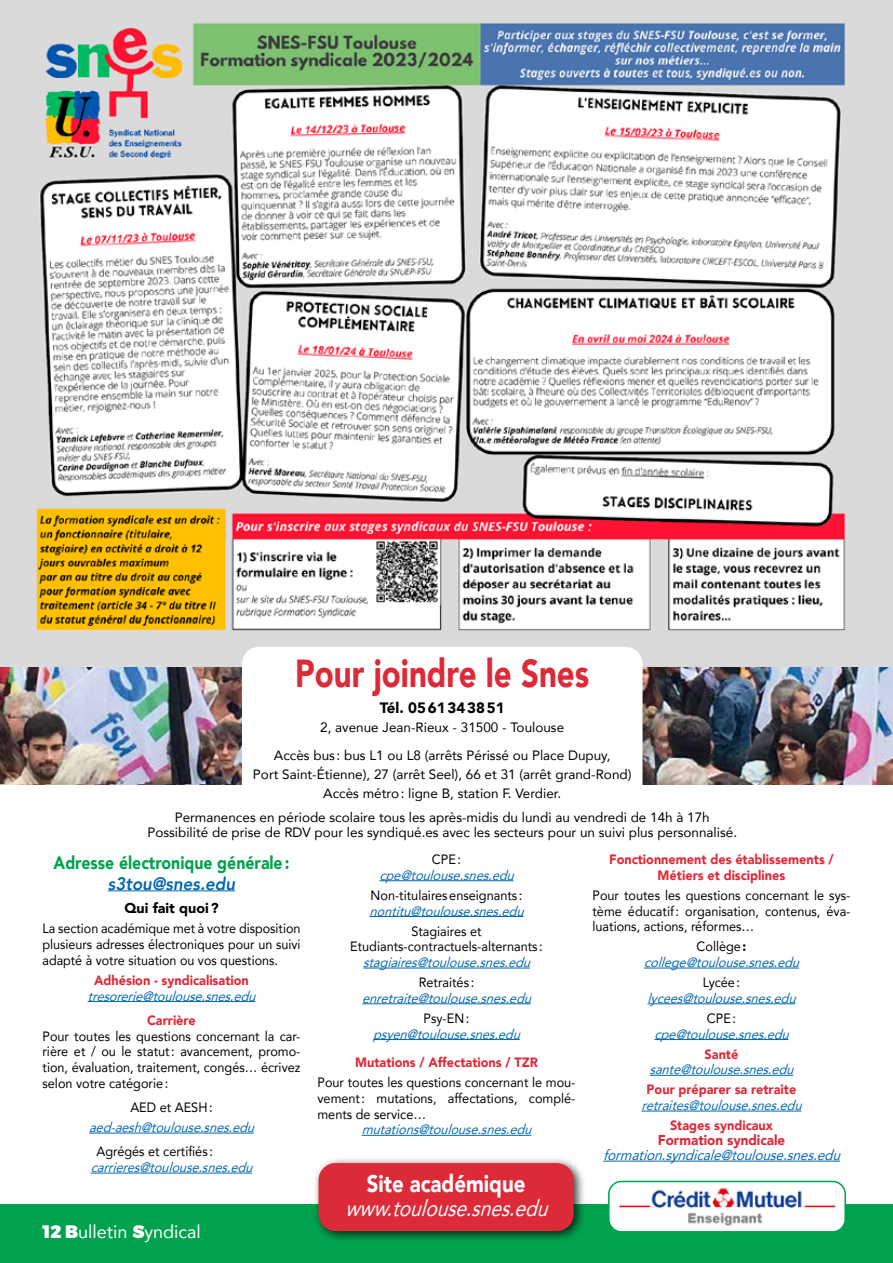
<style>
.page{position:relative;width:893px;height:1263px;background:#fff}
.page>*{position:absolute;margin:0;border:0;box-sizing:border-box;transform-origin:0 0}
.t1{font:900 39px "Avenir";color:#dd2a39;scale:.8 1}
.t2{font:900 24px "Avenir";color:#fff;scale:.85 1}
.t3{font:italic 22.5px "Avenir";color:#fff;scale:.85 1}
.t4{font:900 18px "Avenir";color:#00a24f;scale:.88 1}
.t5{font:18px "Avenir";color:#fff}
.t6{font:italic 800 18px "Avenir";color:#0067ad;scale:.94 1}
.t7{font:900 15px "Avenir";color:#000}
.t8{font:italic 14.25px "Avenir";color:#0067ad;scale:.94 1}
.t9{font:900 14.25px "Avenir";color:#dd2a39;scale:.94 1}
.t10{font:900 14.25px "Avenir";color:#000}
.t11{font:13.5px/15.8px "Avenir";color:#000;text-align:justify;scale:.94 1}
.t12{font:italic 13.5px/15.8px "Avenir";color:#0067ad;text-align:center;scale:.94 1}
.t13{font:13.5px/27.8px "Avenir";color:#000;text-align:center}
.t14{font:900 13.5px/15.8px "Avenir";color:#dd2a39;text-align:center;scale:.94 1}
.t15{font:13.5px/15.8px "Avenir";color:#000;text-align:justify;scale:.93 1}
.s1{font-family:"Montserrat";font-weight:900}
.s2{font-style:normal;color:#000}
.s3{font-weight:900;font-style:normal;color:#000}
</style>
<div class="page">
<img style="left:642px;top:666px;width:251px;height:118px">
<img style="left:0;top:666px;width:242px;height:118px">
<div style="left:0;top:1204px;width:893px;height:59px;background:#00a24f"></div>
<hr style="left:108px;top:890px;width:127px;height:1px;background:#0067ad">
<hr style="left:88px;top:1001px;width:167px;height:1px;background:#0067ad">
<hr style="left:89px;top:1133px;width:165px;height:1px;background:#0067ad">
<hr style="left:91px;top:1173px;width:161px;height:1px;background:#0067ad">
<hr style="left:379px;top:880px;width:134px;height:1px;background:#0067ad">
<hr style="left:370px;top:916px;width:153px;height:1px;background:#0067ad">
<hr style="left:363px;top:968px;width:167px;height:1px;background:#0067ad">
<hr style="left:362px;top:1003px;width:169px;height:1px;background:#0067ad">
<hr style="left:373px;top:1039px;width:147px;height:1px;background:#0067ad">
<hr style="left:362px;top:1135px;width:169px;height:1px;background:#0067ad">
<hr style="left:644px;top:968px;width:155px;height:1px;background:#0067ad">
<hr style="left:647px;top:1003px;width:148px;height:1px;background:#0067ad">
<hr style="left:654px;top:1039px;width:134px;height:1px;background:#0067ad">
<hr style="left:650px;top:1075px;width:143px;height:1px;background:#0067ad">
<hr style="left:641px;top:1111px;width:160px;height:1px;background:#0067ad">
<hr style="left:603px;top:1161px;width:237px;height:1px;background:#0067ad">
<div style="left:313px;top:1157px;width:273px;height:86px;background:#000;opacity:.75"></div>
<div style="left:318px;top:1163px;width:256px;height:68px;background:#dd2a39;border-radius:17px"></div>
<img style="left:0;top:0;width:893px;height:666px">
<div style="left:242px;top:647px;width:400px;height:169px;background:#fff;border-radius:17px"></div>
<div style="left:609px;top:1181px;width:236px;height:51px;background:#fff;border-radius:13px"></div>
<img style="left:619px;top:1188px;width:217px;height:38px">
<div style="left:608px;top:1181px;width:238px;height:51px;border:2px solid #00a24f;border-radius:13px"></div>
<h1 class="t1" style="left:295px;top:640px;width:369px">Pour joindre le Snes</h1>
<p class="t7" style="left:380px;top:695px;width:126px">Tél. 0561343851</p>
<p class="t13" style="left:274px;top:713px;width:338px">2, avenue Jean-Rieux - 31500 - Toulouse<br>Accès bus : bus L1 ou L8 (arrêts Périssé ou Place Dupuy,</p>
<p class="t13" style="left:253px;top:764px;width:380px;line-height:19.2px">Port Saint-Étienne), 27 (arrêt Seel), 66 et 31 (arrêt grand-Rond)<br>Accès métro: ligne B, station F. Verdier.</p>
<p class="t13" style="left:147px;top:809px;width:591px;line-height:15px">Permanences en période scolaire tous les après-midis du lundi au vendredi de 14h à 17h<br>Possibilité de prise de RDV pour les syndiqué.es avec les secteurs pour un suivi plus personnalisé.</p>
<h3 class="t4" style="left:54px;top:847px;width:269px">Adresse électronique générale:</h3>
<h3 class="t6" style="left:108px;top:872px;width:137px">s3tou@snes.edu</h3>
<p class="t10" style="left:124px;top:896px;width:96px">Qui fait quoi?</p>
<p class="t15" style="left:43px;top:920px;width:279px">La section académique met à votre disposition plusieurs adresses électroniques pour un suivi adapté à votre situation ou vos questions.</p>
<p class="t14" style="left:94px;top:972px;width:166px">Adhésion - syndicalisation</p>
<p class="t12" style="left:88px;top:987px;width:186px">tresorerie@toulouse.snes.edu</p>
<p class="t14" style="left:147px;top:1012px;width:53px">Carrière</p>
<p class="t11" style="left:43px;top:1027px;width:276px">Pour toutes les questions concernant la car&shy;rière et / ou le statut: avancement, promo&shy;tion, évaluation, traitement, congés… écrivez selon votre catégorie:</p>
<p class="t11" style="left:130px;top:1099px;width:89px">AED et AESH:</p>
<p class="t12" style="left:89px;top:1119px;width:183px">aed-aesh@toulouse.snes.edu</p>
<p class="t11" style="left:97px;top:1143px;width:125px">Agrégés et certifiés :</p>
<p class="t12" style="left:91px;top:1159px;width:180px">carrieres@toulouse.snes.edu</p>
<h3 class="t5" style="left:43px;top:1218px;width:160px"><span class="s1">12 B</span>ulletin <span class="s1">S</span>yndical</h3>
<p class="t11" style="left:432px;top:851px;width:32px">CPE:</p>
<p class="t12" style="left:379px;top:867px;width:151px">cpe@toulouse.snes.edu</p>
<p class="t11" style="left:371px;top:887px;width:163px">Non-titulairesenseignants :</p>
<p class="t12" style="left:370px;top:902px;width:172px">nontitu@toulouse.snes.edu</p>
<p class="t11" style="left:350px;top:922px;width:206px;text-align:center">Stagiaires et<br>Etudiants-contractuels-alternants :</p>
<p class="t12" style="left:363px;top:954px;width:185px">stagiaires@toulouse.snes.edu</p>
<p class="t11" style="left:419px;top:974px;width:60px">Retraités :</p>
<p class="t12" style="left:362px;top:990px;width:187px">enretraite@toulouse.snes.edu</p>
<p class="t11" style="left:424px;top:1010px;width:50px">Psy-EN:</p>
<p class="t12" style="left:373px;top:1025px;width:164px">psyen@toulouse.snes.edu</p>
<p class="t14" style="left:355px;top:1054px;width:196px">Mutations / Affectations / TZR</p>
<p class="t11" style="left:317px;top:1074px;width:276px">Pour toutes les questions concernant le mou&shy;vement: mutations, affectations, complé&shy;ments de service…</p>
<p class="t12" style="left:362px;top:1121px;width:188px">mutations@toulouse.snes.edu</p>
<h2 class="t2" style="left:367px;top:1163px;width:188px">Site académique</h2>
<h3 class="t3" style="left:345px;top:1190px;width:251px">www.toulouse.snes.edu</h3>
<p class="t14" style="left:609px;top:851px;width:240px">Fonctionnement des établissements /<br>Métiers et disciplines</p>
<p class="t11" style="left:592px;top:887px;width:276px">Pour toutes les questions concernant le sys&shy;tème éducatif: organisation, contenus, éva&shy;luations, actions, réformes…</p>
<p class="t12" style="left:644px;top:938px;width:173px"><span class="s2">Collège</span><span class="s3">: </span>college@toulouse.snes.edu</p>
<p class="t11" style="left:703px;top:974px;width:41px">Lycée:</p>
<p class="t12" style="left:647px;top:990px;width:165px">lycees@toulouse.snes.edu</p>
<p class="t11" style="left:707px;top:1010px;width:32px">CPE:</p>
<p class="t12" style="left:654px;top:1025px;width:151px">cpe@toulouse.snes.edu</p>
<p class="t14" style="left:705px;top:1045px;width:37px">Santé</p>
<p class="t12" style="left:650px;top:1061px;width:161px">sante@toulouse.snes.edu</p>
<p class="t14" style="left:647px;top:1081px;width:161px">Pour préparer sa retraite</p>
<p class="t12" style="left:641px;top:1097px;width:178px">retraites@toulouse.snes.edu</p>
<p class="t14" style="left:670px;top:1117px;width:111px">Stages syndicaux</p>
<p class="t9" style="left:658px;top:1128px;width:137px">Formation syndicale</p>
<p class="t8" style="left:603px;top:1144px;width:260px">formation.syndicale@toulouse.snes.edu</p>
</div>
